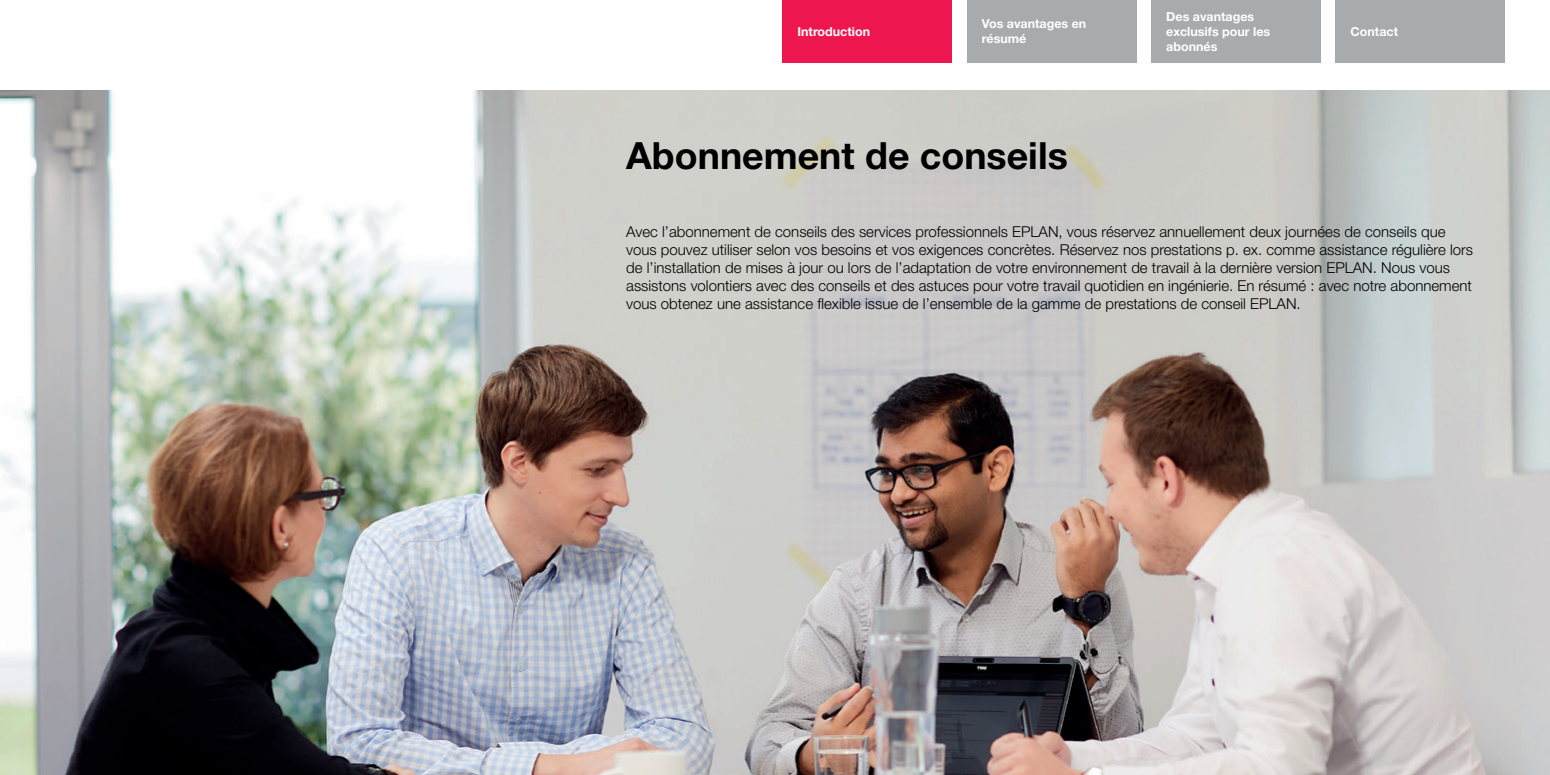
<style>
.page{position:relative;width:1550px;height:775px;background:#fff}
.page>*{position:absolute;margin:0;border:0;box-sizing:border-box;transform-origin:0 0}
.t1{font:700 37.5px "Helvetica Neue LT Pro";color:#000001}
.t2{font:300 15px/18px "Helvetica Neue LT Pro";color:#000001}
.t3{font:700 12.5px/15px "Helvetica Neue LT Pro";color:#fff}
</style>
<div class="page">
<img style="left:0;top:90px;width:1550px;height:685px">
<div style="left:967px;top:0;width:169px;height:62px;background:#a7abab"></div>
<div style="left:1151px;top:0;width:170px;height:62px;background:#a7abab"></div>
<div style="left:1336px;top:0;width:169px;height:62px;background:#a7abab"></div>
<div style="left:782px;top:0;width:170px;height:62px;background:#ed164f"></div>
<p class="t3" style="left:982px;top:16px;width:106px">Vos avantages en résumé</p>
<p class="t3" style="left:1166px;top:8px;width:106px">Des avantages exclusifs pour les abonnés</p>
<p class="t3" style="left:798px;top:23px;width:74px">Introduction</p>
<p class="t3" style="left:1351px;top:23px;width:49px">Contact</p>
<h1 class="t1" style="left:626px;top:133px;width:443px">Abonnement de conseils</h1>
<p class="t2" style="left:626px;top:223px;width:848px">Avec l’abonnement de conseils des services professionnels EPLAN, vous réservez annuellement deux journées de conseils que vous pouvez utiliser selon vos besoins et vos exigences concrètes. Réservez nos prestations p. ex. comme assistance régulière lors de l’installation de mises à jour ou lors de l’adaptation de votre environnement de travail à la dernière version EPLAN. Nous vous assistons volontiers avec des conseils et des astuces pour votre travail quotidien en ingénierie. En résumé : avec notre abonnement vous obtenez une assistance flexible issue de l’ensemble de la gamme de prestations de conseil EPLAN.</p>
</div>
